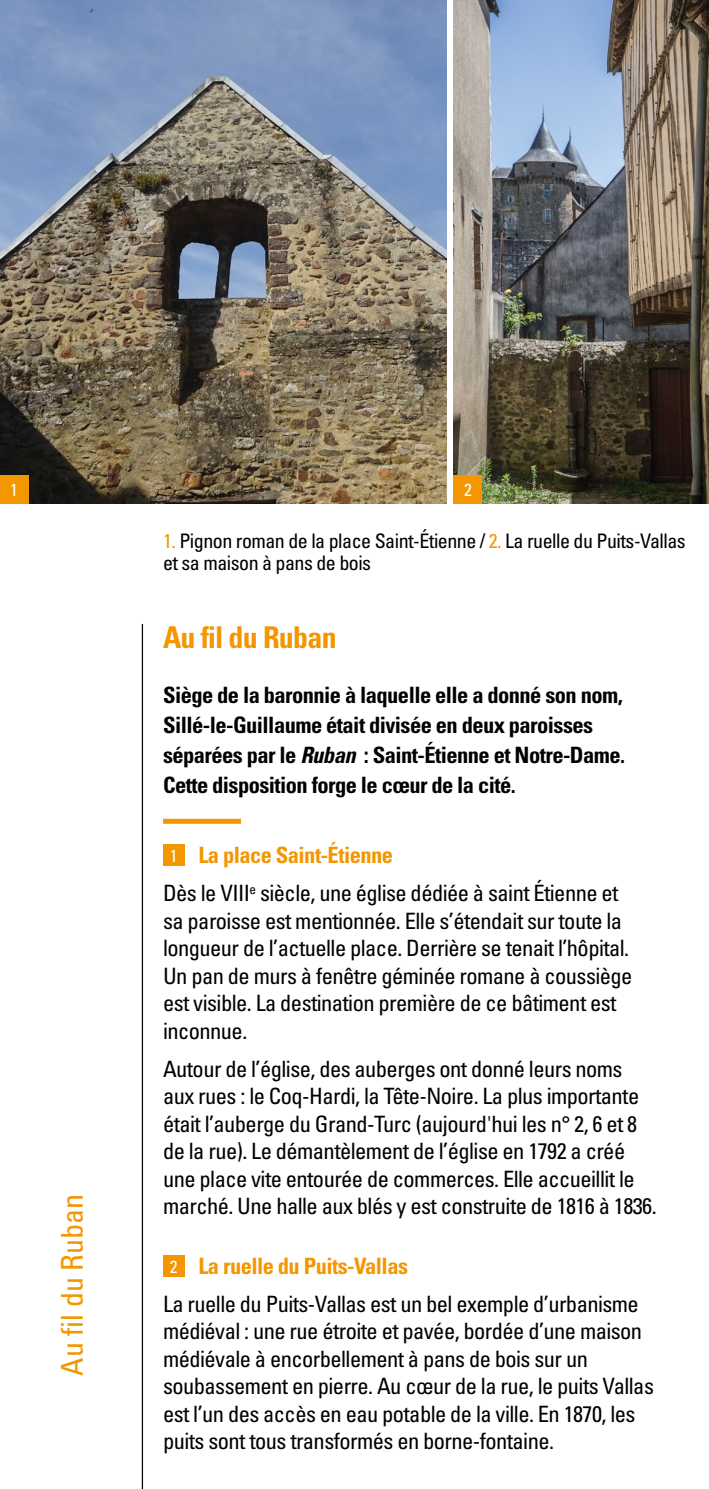
<style>
.page{position:relative;width:709px;height:1489px;background:#fff}
.page>*{position:absolute;margin:0;border:0;box-sizing:border-box;transform-origin:0 0}
.t1{font:condensed 30px "Univers LTCYR 57";color:#f49600}
.t2{font:30px "Univers LTCYR 67 Bold Cond";letter-spacing:-.025em;color:#f49600}
.t3{font:condensed 22.5px/27.5px "Univers LTCYR 57";letter-spacing:-.025em;color:#000}
.t4{font:22.5px/30px "Univers LTCYR 67 Bold Cond";letter-spacing:-.025em;color:#000}
.t5{font:22.5px "Univers LTCYR 67 Bold Cond";letter-spacing:-.025em;color:#f49600}
.t6{font:condensed 20px/22.5px "Univers LTCYR 57";letter-spacing:-.025em;color:#000}
.t7{font:condensed 17.5px "Univers LTCYR 57";color:#fff}
.s1{color:#f49600}
.s2{font-family:"Univers LTCYR 67 Bold Cond Obl"}
</style>
<div class="page">
<img style="left:0;top:0;width:446px;height:503px">
<div style="left:163px;top:818px;width:78px;height:5px;background:#f49600"></div>
<div style="left:163px;top:844px;width:21px;height:21px;background:#f49600"></div>
<div style="left:163px;top:1255px;width:21px;height:21px;background:#f49600"></div>
<hr style="left:142px;top:624px;width:1px;height:864px;background:#000">
<div style="left:0;top:475px;width:28px;height:28px;background:#f49600"></div>
<img style="left:454px;top:0;width:255px;height:503px">
<div style="left:454px;top:475px;width:28px;height:28px;background:#f49600"></div>
<p class="t7" style="left:10px;top:479px;width:9px">1</p>
<p class="t7" style="left:464px;top:479px;width:9px">2</p>
<p class="t6" style="left:163px;top:529px;width:524px"><span class="s1">1.</span> Pignon roman de la place Saint-Étienne / <span class="s1">2.</span> La ruelle du Puits-Vallas et sa maison à pans de bois</p>
<h1 class="t1" style="left:53px;top:1375px;width:183px;rotate:-90deg">Au fil du Ruban</h1>
<h1 class="t2" style="left:163px;top:619px;width:175px">Au fil du Ruban</h1>
<p class="t4" style="left:163px;top:679px;width:463px">Siège de la baronnie à laquelle elle a donné son nom, Sillé-le-Guillaume était divisée en deux paroisses séparées par le <span class="s2">Ruban</span> : Saint-Étienne et Notre-Dame.<br>Cette disposition forge le cœur de la cité.</p>
<p class="t5" style="left:198px;top:841px;width:196px">La place Saint-Étienne</p>
<p class="t3" style="left:163px;top:878px;width:471px">Dès le VIII<sup>e</sup> siècle, une église dédiée à saint Étienne et sa paroisse est mentionnée. Elle s’étendait sur toute la longueur de l’actuelle place. Derrière se tenait l’hôpital.<br>Un pan de murs à fenêtre géminée romane à coussiège est visible. La destination première de ce bâtiment est inconnue.</p>
<p class="t3" style="left:163px;top:1054px;width:495px">Autour de l’église, des auberges ont donné leurs noms aux rues : le Coq-Hardi, la Tête-Noire. La plus importante était l’auberge du Grand-Turc (aujourd'hui les n° 2, 6 et 8 de la rue). Le démantèlement de l’église en 1792 a créé une place vite entourée de commerces. Elle accueillit le marché. Une halle aux blés y est construite de 1816 à 1836.</p>
<p class="t5" style="left:198px;top:1251px;width:211px">La ruelle du Puits-Vallas</p>
<p class="t3" style="left:163px;top:1289px;width:492px">La ruelle du Puits-Vallas est un bel exemple d’urbanisme médiéval : une rue étroite et pavée, bordée d’une maison médiévale à encorbellement à pans de bois sur un soubassement en pierre. Au cœur de la rue, le puits Vallas est l’un des accès en eau potable de la ville. En 1870, les puits sont tous transformés en borne-fontaine.</p>
<p class="t7" style="left:170px;top:844px;width:9px">1</p>
<p class="t7" style="left:170px;top:1255px;width:9px">2</p>
</div>
